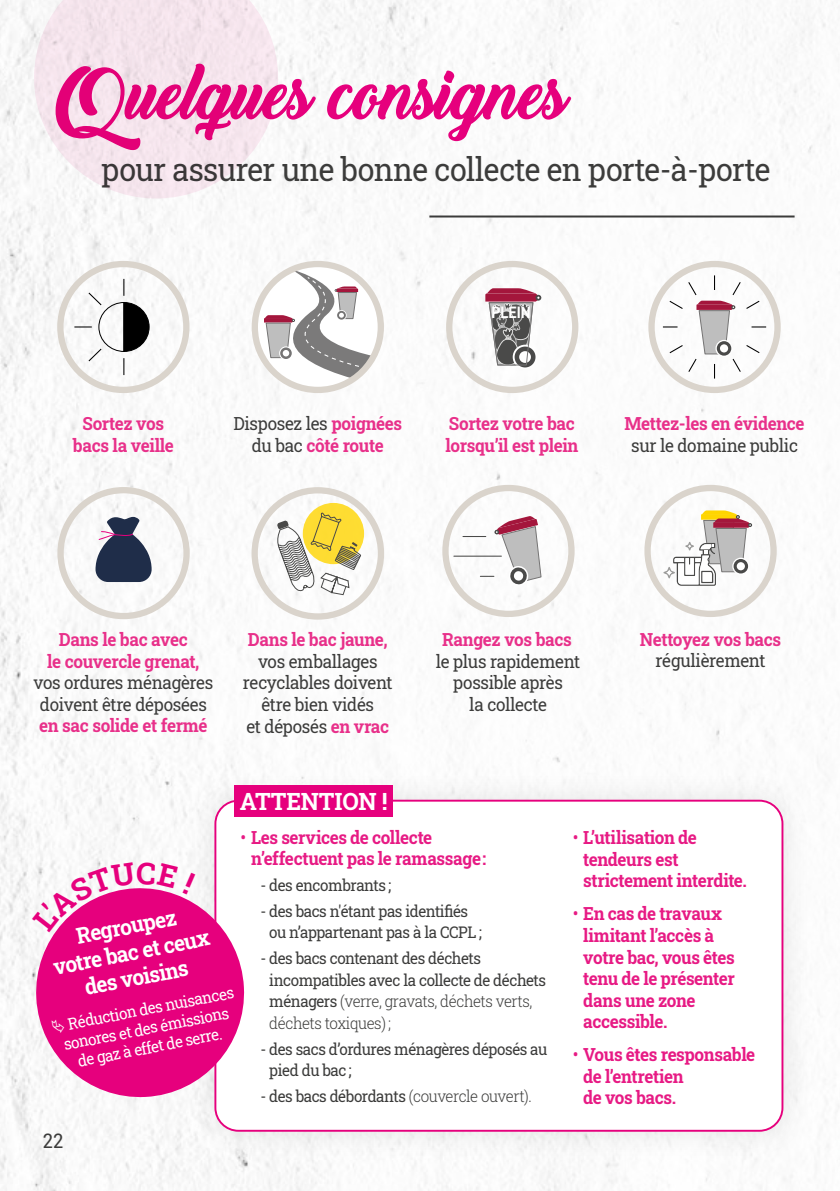
<style>
.page{position:relative;width:840px;height:1191px;background:#fff}
.page>*{position:absolute;margin:0;border:0;box-sizing:border-box;transform-origin:0 0}
.t1{font:70px "Backto Black Bold Demo";color:#e6007d;scale:.95 1}
.t2{font:32px "Roboto Slab";letter-spacing:-.02em;color:#3c3c3b;scale:.95 1}
.t3{font:700 23.6px "Roboto Slab";letter-spacing:-.01em;color:#fff}
.t4{font:700 22px/26px "Roboto Slab";color:#fff;text-align:center;scale:.95 1}
.t5{font:20px "Roboto";color:#3c3c3b;scale:.95 1}
.t6{font:700 18px/21.6px "Roboto Slab";letter-spacing:-.02em;color:#e71a84;scale:.95 1}
.t7{font:700 18px/21.6px "Roboto Slab";letter-spacing:-.02em;color:#e8308a;text-align:center;scale:.95 1}
.t8{font:18px/21.6px "Roboto Slab";letter-spacing:-.02em;color:#3c3c3b;text-align:center;scale:.95 1}
.t9{font:16.6px "D DIN Bold";color:#fff;scale:.95 1}
.t10{font:16px/21.4px "Roboto Slab";letter-spacing:-.03em;color:#3c3c3b;scale:.95 1}
.t11{font:16px/19.2px "Roboto Slab";color:#fff;text-align:center;scale:.95 1}
.s1{font-weight:400;color:#3c3c3b}
.s2{font-weight:700;color:#e8308a}
.s3{font-weight:400}
.s4{font-weight:300}
</style>
<div class="page">
<img style="left:0;top:0;width:839px;height:1191px">
<hr style="left:429px;top:215px;width:365px;height:2px;background:#3c3c3b">
<svg style="left:34px;top:0;width:244px;height:198px;fill:#f6e6ed"></svg>
<div style="left:183px;top:769px;width:630px;height:393px;background:#f8f8f8"></div>
<div style="left:215px;top:800px;width:567px;height:330px;background:#fff;border-radius:23px"></div>
<div style="left:214px;top:799px;width:569px;height:332px;border:2px solid #e6007d;border-radius:23px"></div>
<div style="left:234px;top:785px;width:159px;height:31px;background:#e6007d"></div>
<div style="left:302px;top:503px;width:62px;height:61px;background:#fedc32;border-radius:50%"></div>
<svg style="left:95px;top:517px;width:56px;height:65px"></svg>
<div style="left:57px;top:487px;width:133px;height:132px;border:6px solid #dad4cc;border-radius:50%"></div>
<div style="left:251px;top:487px;width:133px;height:132px;border:6px solid #dad4cc;border-radius:50%"></div>
<div style="left:442px;top:485px;width:132px;height:132px;border:6px solid #dad4cc;border-radius:50%"></div>
<hr style="left:453px;top:555px;width:48px;height:1px;background:#4a4a49">
<svg style="left:462px;top:515px;width:79px;height:72px"></svg>
<svg style="left:254px;top:264px;width:126px;height:126px"></svg>
<svg style="left:264px;top:269px;width:112px;height:112px"></svg>
<div style="left:251px;top:261px;width:133px;height:132px;border:6px solid #dad4cc;border-radius:50%"></div>
<div style="left:648px;top:261px;width:132px;height:132px;border:6px solid #dad4cc;border-radius:50%"></div>
<svg style="left:661px;top:274px;width:105px;height:105px"></svg>
<div style="left:644px;top:485px;width:132px;height:132px;border:6px solid #dad4cc;border-radius:50%"></div>
<svg style="left:663px;top:510px;width:88px;height:76px"></svg>
<div style="left:57px;top:261px;width:132px;height:132px;border:6px solid #dad4cc;border-radius:50%"></div>
<svg style="left:73px;top:278px;width:77px;height:98px"></svg>
<svg style="left:276px;top:512px;width:85px;height:84px"></svg>
<svg style="left:33px;top:885px;width:212px;height:215px;fill:#e6007d"></svg>
<div style="left:446px;top:261px;width:132px;height:132px;border:6px solid #dad4cc;border-radius:50%"></div>
<svg style="left:484px;top:288px;width:57px;height:81px"></svg>
<svg style="left:52px;top:1018px;width:13px;height:16px"></svg>
<svg style="left:33px;top:862px;width:162px;height:70px"></svg>
<h1 class="t1" style="left:56px;top:54px;width:540px">Quelques consignes</h1>
<h2 class="t2" style="left:102px;top:147px;width:705px">pour assurer une bonne collecte en porte-à-porte</h2>
<p class="t7" style="left:73px;top:412px;width:107px">Sortez vos bacs la veille</p>
<p class="t9" style="left:491px;top:303px;width:43px">PLEIN</p>
<p class="t7" style="left:233px;top:412px;width:179px"><span class="s1">Disposez les</span> poignées <span class="s1">du bac</span> côté route</p>
<p class="t7" style="left:624px;top:412px;width:191px">Mettez-les en évidence</p>
<p class="t7" style="left:445px;top:412px;width:141px;text-align:left">Sortez votre bac lorsqu’il est plein</p>
<p class="t8" style="left:630px;top:434px;width:177px">sur le domaine public</p>
<p class="t7" style="left:47px;top:628px;width:161px">Dans le bac avec<br>le couvercle grenat,</p>
<p class="t8" style="left:33px;top:671px;width:191px">vos ordures ménagères doivent être déposées</p>
<p class="t7" style="left:39px;top:714px;width:178px">en sac solide et fermé</p>
<p class="t7" style="left:248px;top:628px;width:149px">Dans le bac jaune,</p>
<p class="t8" style="left:243px;top:650px;width:159px">vos emballages recyclables doivent être bien vidés<br>et déposés <span class="s2">en vrac</span></p>
<h3 class="t3" style="left:240px;top:785px;width:149px">ATTENTION !</h3>
<p class="t7" style="left:442px;top:628px;width:138px">Rangez vos bacs</p>
<p class="t8" style="left:435px;top:650px;width:153px">le plus rapidement possible après<br>la collecte</p>
<p class="t7" style="left:639px;top:627px;width:150px">Nettoyez vos bacs</p>
<p class="t8" style="left:655px;top:649px;width:117px">régulièrement</p>
<p class="t6" style="left:251px;top:826px;width:249px;line-height:21px;text-indent:-10px"><span class="s3">•</span> Les services de collecte n’effectuent pas le ramassage :</p>
<p class="t10" style="left:260px;top:874px;width:139px">- des encombrants ;</p>
<p class="t10" style="left:269px;top:900px;width:225px;text-indent:-9px">- des bacs n'étant pas identifiés ou n’appartenant pas à la CCPL ;</p>
<p class="t10" style="left:269px;top:947px;width:293px;text-indent:-9px">- des bacs contenant des déchets incompatibles avec la collecte de déchets ménagers <span class="s4">(verre, gravats, déchets verts, déchets toxiques) ;</span></p>
<p class="t10" style="left:269px;top:1037px;width:294px;text-indent:-9px">- des sacs d’ordures ménagères déposés au pied du bac ;</p>
<p class="t10" style="left:260px;top:1085px;width:287px">- des bacs débordants <span class="s4">(couvercle ouvert).</span></p>
<h3 class="t4" style="left:46px;top:928px;width:169px;rotate:-11deg">Regroupez<br>votre bac et ceux des voisins</h3>
<p class="t11" style="left:58px;top:1015px;width:187px;rotate:-11deg">Réduction des nuisances sonores et des émissions de gaz à effet de serre.</p>
<p class="t5" style="left:43px;top:1127px;width:23px">22</p>
<p class="t6" style="left:583px;top:826px;width:174px;text-indent:-10px"><span class="s3">•</span> L’utilisation de tendeurs est strictement interdite.</p>
<p class="t6" style="left:583px;top:902px;width:161px;text-indent:-10px"><span class="s3">•</span> En cas de travaux limitant l’accès à votre bac, vous êtes tenu de le présenter dans une zone accessible.</p>
<p class="t6" style="left:583px;top:1043px;width:182px;text-indent:-10px"><span class="s3">•</span> Vous êtes responsable de l’entretien<br>de vos bacs.</p>
</div>
